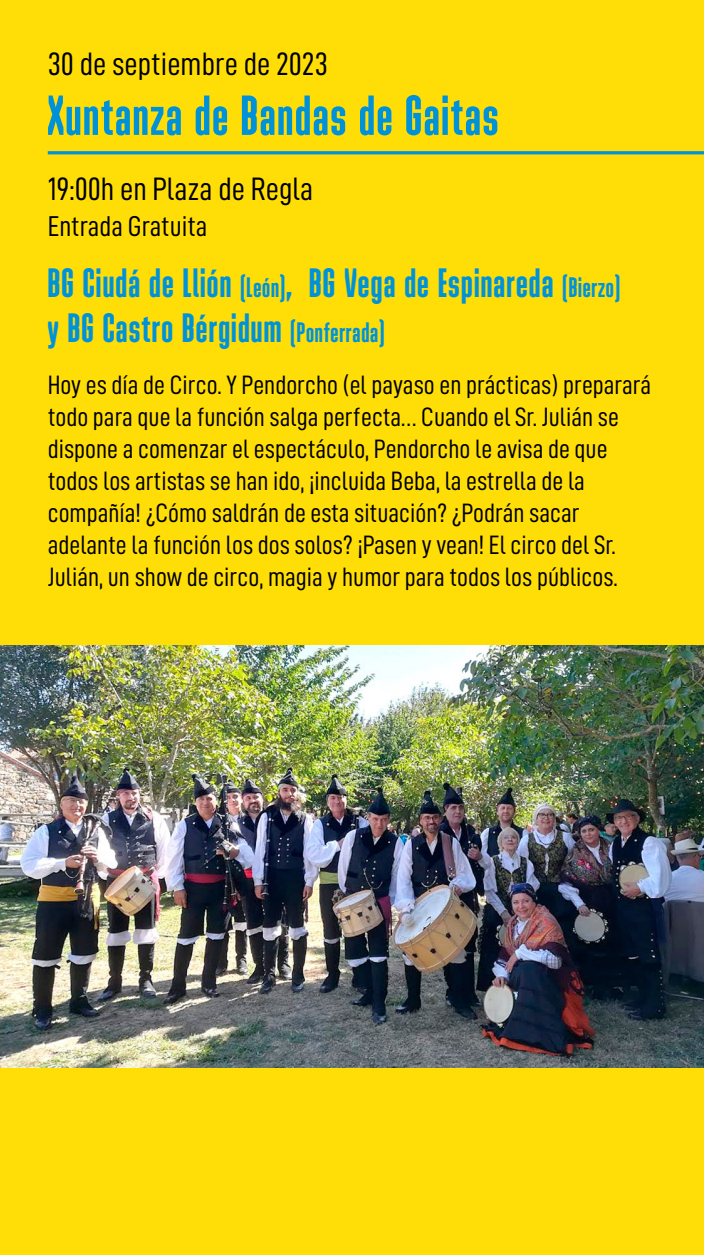
<style>
.page{position:relative;width:704px;height:1255px;background:#fff}
.page>*{position:absolute;margin:0;border:0;box-sizing:border-box;transform-origin:0 0}
.t1{font:56.25px "Bulevar";letter-spacing:.03em;color:#0092d8}
.t2{font:40.94px/45.7px "Bulevar";letter-spacing:.03em;color:#0092d8}
.t3{font:32.5px "D DIN Condensed";color:#000}
.t4{font:28.75px "D DIN Condensed";color:#000}
.t5{font:26.62px/32px "D DIN Condensed";color:#000}
.s1{font-size:28.12px}
</style>
<div class="page">
<div style="left:0;top:0;width:703px;height:1255px;background:#ffde08"></div>
<hr style="left:48px;top:151px;width:655px;height:3px;background:#0092d8">
<img style="left:0;top:645px;width:703px;height:422px">
<p class="t3" style="left:48px;top:46px;width:281px">30 de septiembre de 2023</p>
<h1 class="t1" style="left:48px;top:84px;width:452px">Xuntanza de Bandas de Gaitas</h1>
<p class="t3" style="left:48px;top:171px;width:267px">19:00h en Plaza de Regla</p>
<p class="t4" style="left:48px;top:210px;width:161px">Entrada Gratuita</p>
<h2 class="t2" style="left:48px;top:260px;width:573px">BG Ciudá de Llión <span class="s1">(León)</span>, BG Vega de Espinareda <span class="s1">(Bierzo) </span>y BG Castro Bérgidum <span class="s1">(Ponferrada)</span></h2>
<p class="t5" style="left:48px;top:369px;width:604px">Hoy es día de Circo. Y Pendorcho (el payaso en prácticas) preparará todo para que la función salga perfecta… Cuando el Sr. Julián se dispone a comenzar el espectáculo, Pendorcho le avisa de que todos los artistas se han ido, ¡incluida Beba, la estrella de la compañía! ¿Cómo saldrán de esta situación? ¿Podrán sacar adelante la función los dos solos? ¡Pasen y vean! El circo del Sr.<br>Julián, un show de circo, magia y humor para todos los públicos.</p>
</div>
